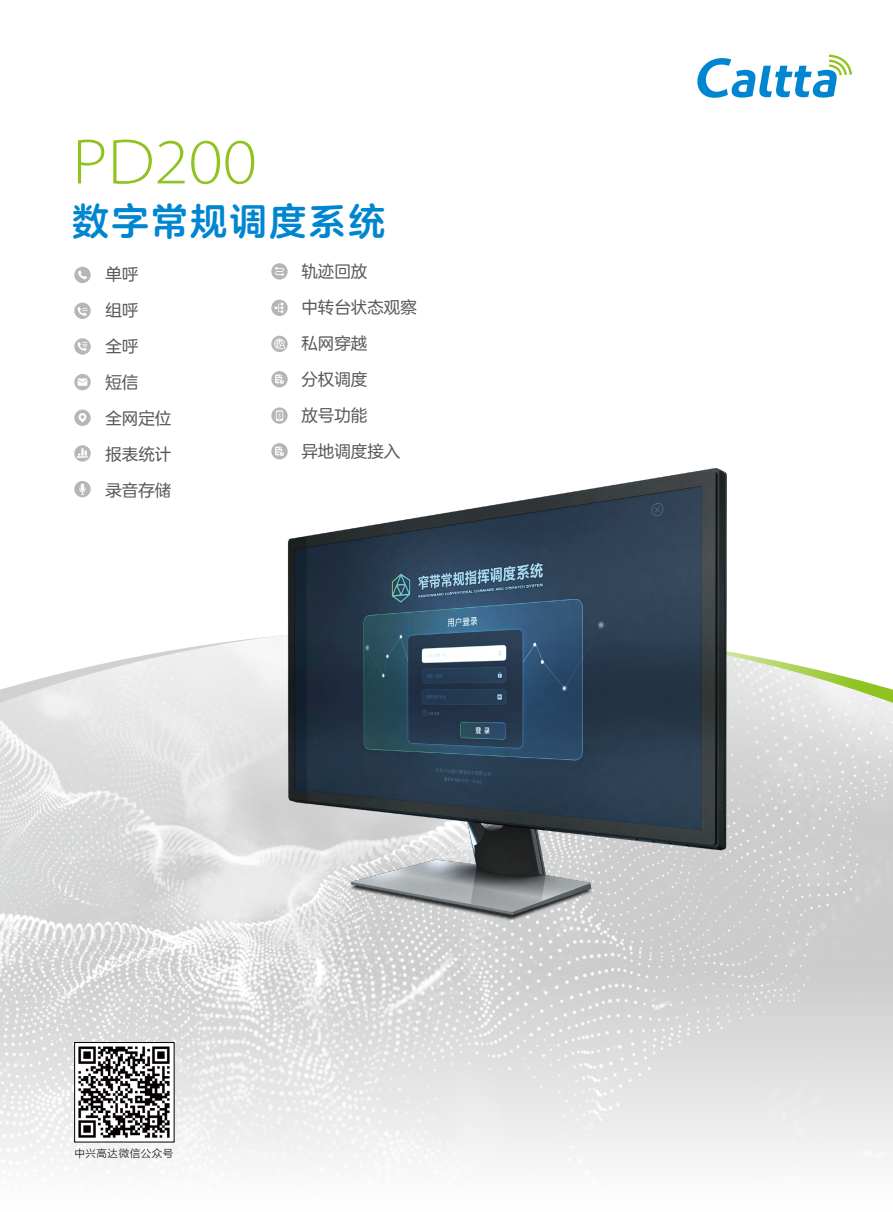
<style>
.page{position:relative;width:893px;height:1212px;background:#fff}
.page>*{position:absolute;margin:0;border:0;box-sizing:border-box;transform-origin:0 0}
.t1{font:300 semi-expanded 64.5px "Myriad Pro";color:#8fc31f}
.t2{font:36.9px "FZLANTY ZHONGCUJW GB1 0";letter-spacing:.07em;color:#0086d1}
.t3{font:16.5px/36px "FZLANTY JW GB1 0";color:#595757}
.t4{font:10.5px "FZLTXHJW GB1 0";letter-spacing:.055em;color:#000}
</style>
<div class="page">
<img style="left:0;top:641px;width:893px;height:520px">
<img style="left:228px;top:468px;width:535px;height:468px">
<svg style="left:697px;top:55px;width:155px;height:43px"></svg>
<div style="left:74px;top:1042px;width:100px;height:100px;border:1px solid #000"></div>
<img style="left:77px;top:1045px;width:95px;height:95px">
<svg style="left:74px;top:338px;width:17px;height:17px"></svg>
<svg style="left:74px;top:374px;width:17px;height:16px"></svg>
<div style="left:74px;top:410px;width:17px;height:16px;background:#b5b6b6;border-radius:50%"></div>
<svg style="left:74px;top:445px;width:17px;height:17px"></svg>
<div style="left:74px;top:481px;width:17px;height:16px;background:#b5b6b6;border-radius:50%"></div>
<div style="left:271px;top:263px;width:17px;height:17px;background:#b5b6b6;border-radius:50%"></div>
<svg style="left:271px;top:300px;width:17px;height:16px"></svg>
<svg style="left:271px;top:336px;width:17px;height:16px"></svg>
<div style="left:271px;top:371px;width:17px;height:16px;background:#b5b6b6;border-radius:50%"></div>
<svg style="left:271px;top:407px;width:17px;height:17px"></svg>
<div style="left:271px;top:443px;width:17px;height:16px;background:#b5b6b6;border-radius:50%"></div>
<div style="left:74px;top:303px;width:17px;height:16px;background:#b5b6b6;border-radius:50%"></div>
<div style="left:74px;top:267px;width:17px;height:16px;background:#b5b6b6;border-radius:50%"></div>
<svg style="left:78px;top:270px;width:9px;height:9px"></svg>
<svg style="left:78px;top:307px;width:9px;height:9px"></svg>
<svg style="left:78px;top:342px;width:9px;height:9px"></svg>
<svg style="left:78px;top:378px;width:9px;height:8px"></svg>
<svg style="left:79px;top:413px;width:7px;height:10px"></svg>
<svg style="left:80px;top:483px;width:5px;height:12px"></svg>
<svg style="left:77px;top:448px;width:11px;height:9px"></svg>
<svg style="left:275px;top:267px;width:9px;height:9px"></svg>
<svg style="left:275px;top:375px;width:9px;height:9px"></svg>
<svg style="left:275px;top:447px;width:9px;height:9px"></svg>
<svg style="left:274px;top:339px;width:11px;height:10px"></svg>
<svg style="left:275px;top:303px;width:8px;height:10px"></svg>
<svg style="left:276px;top:410px;width:7px;height:11px"></svg>
<h1 class="t1" style="left:72px;top:123px;width:186px">PD200</h1>
<h2 class="t2" style="left:72px;top:201px;width:314px">数字常规调度系统</h2>
<p class="t3" style="left:105px;top:257px;width:67px">单呼<br>组呼<br>全呼<br>短信<br>全网定位报表统计录音存储</p>
<p class="t3" style="left:301px;top:254px;width:117px">轨迹回放<br>中转台状态观察私网穿越<br>分权调度<br>放号功能<br>异地调度接入</p>
<p class="t4" style="left:74px;top:1148px;width:101px">中兴高达微信公众号</p>
</div>
